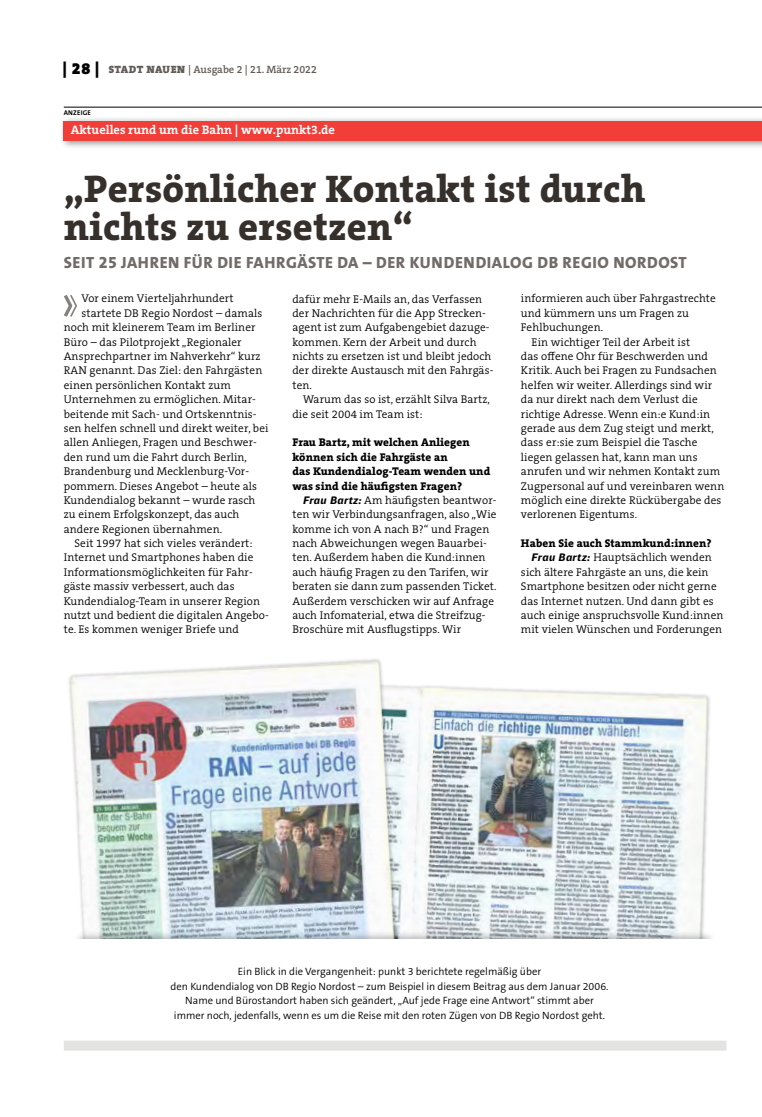
<style>
.page{position:relative;width:762px;height:1117px;background:#fff}
.page>*{position:absolute;margin:0;border:0;box-sizing:border-box;transform-origin:0 0}
.t1{font:800 38.75px/38.8px "The Serif B W8";letter-spacing:.01em;color:#36302d}
.t2{font:800 16.25px "The Sans B W8";letter-spacing:.035em;color:#716c69}
.t3{font:700 12.5px "The Serif B W7";color:#fff}
.t4{font:300 11.25px/14.4px "The Serif B W4";letter-spacing:.01em;color:#000}
.t5{font:800 11.25px/14.4px "The Serif B W8";letter-spacing:.01em;color:#000}
.t6{font:300 10.62px/14.4px "The Sans B W4";color:#000;text-align:center}
.t7{font:600 10.62px "The Serif B W6";color:#615c58}
.t8{font:700 6.88px "The Sans B W7";letter-spacing:.025em;color:#000}
.s1{font-family:"The Serif B W9";font-weight:900;font-size:16.25px;color:#000}
.s2{font-family:"The Serif B W9";font-weight:900}
.s3{font-family:"DB Sans Alternate";font-weight:700;font-style:italic;font-size:10.38px}
</style>
<div class="page">
<div style="left:59px;top:116px;width:703px;height:34px;background:#000;opacity:.45"></div>
<div style="left:64px;top:120px;width:698px;height:20px;background:#f13e39"></div>
<hr style="left:64px;top:107px;width:698px;height:1px;background:#000">
<img style="left:410px;top:686px;width:300px;height:244px">
<img style="left:70px;top:659px;width:340px;height:271px">
<div style="left:73px;top:930px;width:644px;height:186px;background:#000;opacity:.3"></div>
<div style="left:16px;top:939px;width:722px;height:177px;background:#fff"></div>
<div style="left:64px;top:1040px;width:662px;height:10px;background:#e3e3e2"></div>
<svg style="left:64px;top:295px;width:13px;height:22px"></svg>
<p class="t7" style="left:63px;top:63px;width:256px"><span class="s1">| 28 |</span> <span class="s2">STADT NAUEN</span> | Ausgabe 2 | 21. März 2022</p>
<p class="t8" style="left:64px;top:108px;width:29px">ANZEIGE</p>
<p class="t3" style="left:71px;top:122px;width:265px">Aktuelles rund um die Bahn | www.punkt3.de</p>
<h1 class="t1" style="left:64px;top:169px;width:583px">„Persönlicher Kontakt ist durch nichts zu ersetzen“</h1>
<h2 class="t2" style="left:64px;top:251px;width:624px">SEIT 25 JAHREN FÜR DIE FAHRGÄSTE DA – DER KUNDENDIALOG DB REGIO NORDOST</h2>
<p class="t4" style="left:82px;top:291px;width:153px">Vor einem Vierteljahrhundert</p>
<p class="t4" style="left:82px;top:306px;width:182px">startete DB Regio Nordost – damals</p>
<p class="t4" style="left:64px;top:320px;width:193px">noch mit kleinerem Team im Berliner</p>
<p class="t4" style="left:64px;top:334px;width:179px">Büro – das Pilotprojekt „Regionaler</p>
<p class="t4" style="left:64px;top:349px;width:198px">Ansprechpartner im Nahverkehr“ kurz</p>
<p class="t4" style="left:64px;top:363px;width:200px">RAN genannt. Das Ziel: den Fahrgästen</p>
<p class="t4" style="left:64px;top:378px;width:169px">einen persön lichen Kontakt zum</p>
<p class="t4" style="left:64px;top:392px;width:193px">Unternehmen zu ermöglichen. Mitar-</p>
<p class="t4" style="left:64px;top:406px;width:194px">beitende mit Sach- und Ortskenntnis-</p>
<p class="t4" style="left:64px;top:421px;width:206px">sen helfen schnell und direkt weiter, bei</p>
<p class="t4" style="left:64px;top:435px;width:195px">allen Anliegen, Fragen und Beschwer-</p>
<p class="t4" style="left:64px;top:449px;width:185px">den rund um die Fahrt durch Berlin,</p>
<p class="t4" style="left:64px;top:464px;width:187px">Brandenburg und Mecklenburg-Vor-</p>
<p class="t4" style="left:64px;top:478px;width:195px">pommern. Dieses Angebot – heute als</p>
<p class="t4" style="left:64px;top:493px;width:193px">Kundendialog bekannt – wurde rasch</p>
<p class="t4" style="left:64px;top:507px;width:177px">zu einem Erfolgskonzept, das auch</p>
<p class="t4" style="left:64px;top:521px;width:160px">andere Regionen übernahmen.</p>
<p class="t4" style="left:74px;top:536px;width:180px">Seit 1997 hat sich vieles verändert:</p>
<p class="t4" style="left:64px;top:550px;width:191px">Internet und Smartphones haben die</p>
<p class="t4" style="left:64px;top:564px;width:190px">Informationsmöglichkeiten für Fahr-</p>
<p class="t4" style="left:64px;top:579px;width:172px">gäste massiv verbessert, auch das</p>
<p class="t4" style="left:64px;top:593px;width:198px">Kundendialog-Team in unserer Region</p>
<p class="t4" style="left:64px;top:608px;width:206px">nutzt und bedient die digitalen Angebo-</p>
<p class="t4" style="left:64px;top:622px;width:177px">te. Es kommen weniger Briefe und</p>
<p class="t4" style="left:521px;top:291px;width:196px">informieren auch über Fahrgastrechte</p>
<p class="t4" style="left:521px;top:306px;width:170px">und kümmern uns um Fragen zu</p>
<p class="t4" style="left:521px;top:320px;width:84px">Fehlbuchungen.</p>
<p class="t4" style="left:531px;top:334px;width:160px">Ein wichtiger Teil der Arbeit ist</p>
<p class="t4" style="left:521px;top:349px;width:188px">das offene Ohr für Beschwerden und</p>
<p class="t4" style="left:521px;top:363px;width:197px">Kritik. Auch bei Fragen zu Fundsachen</p>
<p class="t4" style="left:521px;top:378px;width:193px">helfen wir weiter. Allerdings sind wir</p>
<p class="t4" style="left:521px;top:392px;width:178px">da nur direkt nach dem Verlust die</p>
<p class="t4" style="left:521px;top:406px;width:191px">richtige Adresse. Wenn ein:e Kund:in</p>
<p class="t4" style="left:521px;top:421px;width:194px">gerade aus dem Zug steigt und merkt,</p>
<p class="t4" style="left:521px;top:435px;width:178px">dass er:sie zum Beispiel die Tasche</p>
<p class="t4" style="left:521px;top:449px;width:178px">liegen gelassen hat, kann man uns</p>
<p class="t4" style="left:521px;top:464px;width:201px">anrufen und wir nehmen Kontakt zum</p>
<p class="t4" style="left:521px;top:478px;width:205px">Zugpersonal auf und vereinbaren wenn</p>
<p class="t4" style="left:521px;top:493px;width:202px">möglich eine direkte Rückübergabe des</p>
<p class="t4" style="left:521px;top:507px;width:118px">verlorenen Eigentums.</p>
<p class="t5" style="left:521px;top:536px;width:192px">Haben Sie auch Stammkund:innen?</p>
<p class="t4" style="left:521px;top:550px;width:204px;text-indent:11px"><span class="s3">Frau Bartz:</span> Hauptsächlich wenden sich ältere Fahrgäste an uns, die kein Smartphone besitzen oder nicht gerne das Internet nutzen. Und dann gibt es auch einige anspruchsvolle Kund:innen mit vielen Wünschen und Forderungen</p>
<p class="t4" style="left:292px;top:291px;width:202px">dafür mehr E-Mails an, das Verfassen der Nachrichten für die App Strecken&shy;agent ist zum Aufgabengebiet dazuge&shy;kommen. Kern der Arbeit und durch nichts zu ersetzen ist und bleibt jedoch der direkte Austausch mit den Fahrgäs&shy;ten.</p>
<p class="t4" style="left:292px;top:392px;width:199px;text-indent:11px">Warum das so ist, erzählt Silva Bartz, die seit 2004 im Team ist:</p>
<p class="t5" style="left:292px;top:435px;width:199px">Frau Bartz, mit welchen Anliegen können sich die Fahrgäste an<br>das Kundendialog-Team wenden und was sind die häufigsten Fragen?</p>
<p class="t4" style="left:292px;top:493px;width:206px;text-indent:11px"><span class="s3">Frau Bartz:</span> Am häufigsten beantwor&shy;ten wir Verbindungsanfragen, also „Wie komme ich von A nach B?“ und Fragen nach Abweichungen wegen Bauarbei&shy;ten. Außerdem haben die Kund:innen auch häufig Fragen zu den Tarifen, wir beraten sie dann zum passenden Ticket.<br>Außerdem ver schicken wir auf Anfrage auch Infomaterial, etwa die Streifzug-Broschüre mit Ausflugstipps. Wir</p>
<p class="t6" style="left:171px;top:964px;width:439px">Ein Blick in die Vergangenheit: punkt 3 berichtete regelmäßig über<br>den Kundendialog von DB Regio Nordost – zum Beispiel in diesem Beitrag aus dem Januar 2006.<br>Name und Bürostandort haben sich geändert, „Auf jede Frage eine Antwort“ stimmt aber immer noch, jedenfalls, wenn es um die Reise mit den roten Zügen von DB Regio Nordost geht.</p>
</div>
